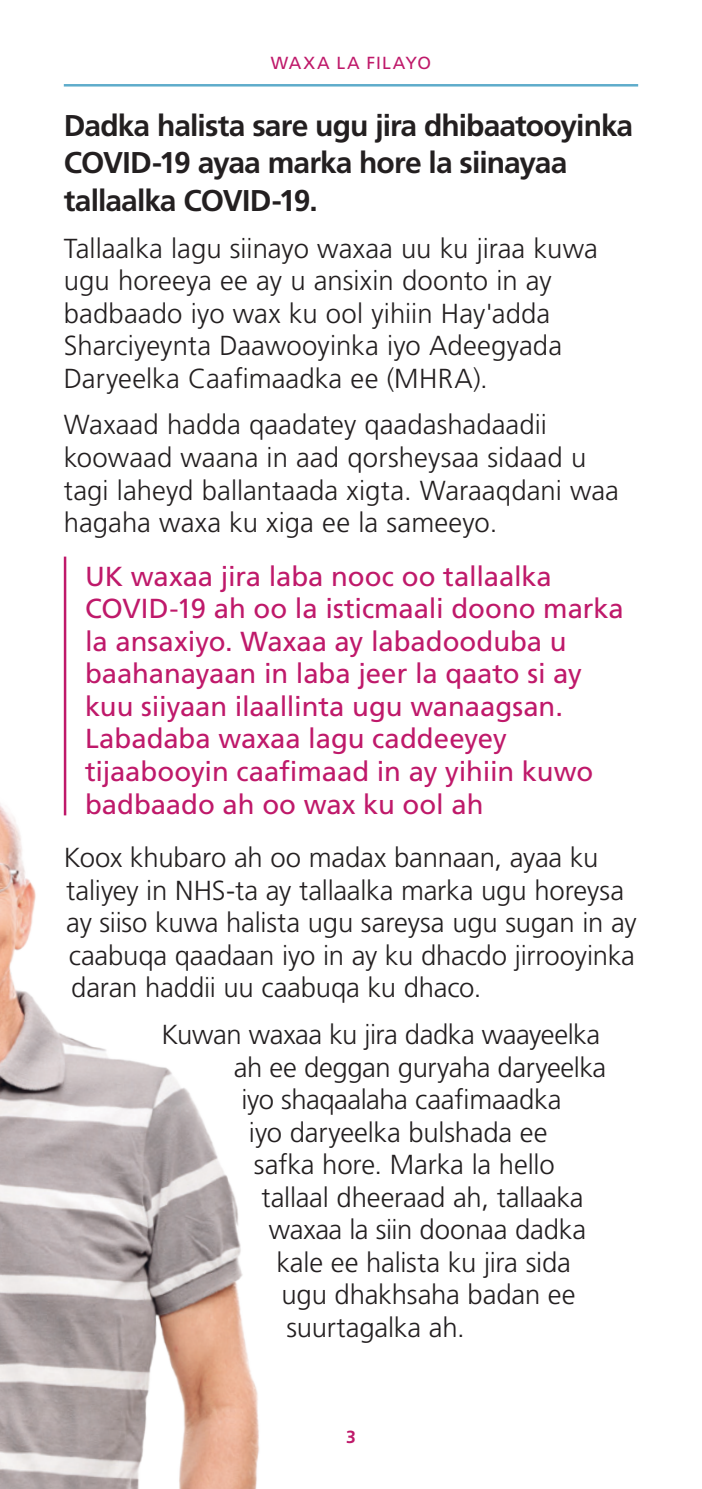
<style>
.page{position:relative;width:702px;height:1489px;background:#fff}
.page>*{position:absolute;margin:0;border:0;box-sizing:border-box;transform-origin:0 0}
.Body{font:700 30px/37.5px "Frutiger LT Std";letter-spacing:-.03em;color:#231f20}
.Body-2{font:300 27.5px/32.5px "Frutiger LT Std";letter-spacing:-.005em;color:#231f20}
.Body-3{font:27.5px/32.5px "Frutiger LT Std Roman 2";letter-spacing:-.005em;color:#bf196a}
.t1{font:17.5px "Frutiger LT Std";letter-spacing:.07em;color:#bf196a}
.t2{font:700 17.5px "Frutiger LT Std";color:#bf196a}
</style>
<div class="page">
<hr style="left:64px;top:84px;width:574px;height:2px;background:#5eaccb">
<hr style="left:64px;top:556px;width:2px;height:259px;background:#bf196a">
<img style="left:0;top:699px;width:259px;height:789px">
<p class="t1" style="left:271px;top:52px;width:162px">WAXA LA FILAYO</p>
<p class="Body" style="left:64px;top:107px;width:571px">Dadka halista sare ugu jira dhibaatooyinka<br>COVID-19 ayaa marka hore la siinayaa tallaalka COVID-19.</p>
<p class="Body-2" style="left:64px;top:232px;width:535px">Tallaalka lagu siinayo waxaa uu ku jiraa kuwa ugu horeeya ee ay u ansixin doonto in ay badbaado iyo wax ku ool yihiin Hay'adda Sharciyeynta Daawooyinka iyo Adeegyada Daryeelka Caafimaadka ee (MHRA).</p>
<p class="Body-2" style="left:64px;top:409px;width:556px">Waxaad hadda qaadatey qaadashadaadii koowaad waana in aad qorsheysaa sidaad u tagi laheyd ballantaada xigta. Waraaqdani waa hagaha waxa ku xiga ee la sameeyo.</p>
<p class="Body-3" style="left:85px;top:560px;width:540px">UK waxaa jira laba nooc oo tallaalka COVID-19 ah oo la isticmaali doono marka la ansaxiyo. Waxaa ay labadooduba u baahanayaan in laba jeer la qaato si ay kuu siiyaan ilaallinta ugu wanaagsan.<br>Labadaba waxaa lagu caddeeyey tijaabooyin caafimaad in ay yihiin kuwo badbaado ah oo wax ku ool ah</p>
<p class="Body-2" style="left:64px;top:841px;width:574px">Koox khubaro ah oo madax bannaan, ayaa ku taliyey in NHS-ta ay tallaalka marka ugu horeysa ay siiso kuwa halista ugu sareysa ugu sugan in ay caabuqa qaadaan iyo in ay ku dhacdo jirrooyinka daran haddii uu caabuqa ku dhaco.</p>
<p class="Body-2" style="left:161px;top:1018px;width:440px">Kuwan waxaa ku jira dadka waayeelka</p>
<p class="Body-2" style="left:234px;top:1051px;width:374px">ah ee deggan guryaha daryeelka</p>
<p class="Body-2" style="left:241px;top:1083px;width:321px">iyo shaqaalaha caafimaadka</p>
<p class="Body-2" style="left:249px;top:1116px;width:300px">iyo daryeelka bulshada ee</p>
<p class="Body-2" style="left:254px;top:1148px;width:302px">safka hore. Marka la hello</p>
<p class="Body-2" style="left:261px;top:1181px;width:323px">tallaal dheeraad ah, tallaaka</p>
<p class="Body-2" style="left:269px;top:1213px;width:319px">waxaa la siin doonaa dadka</p>
<p class="Body-2" style="left:276px;top:1246px;width:296px">kale ee halista ku jira sida</p>
<p class="Body-2" style="left:281px;top:1278px;width:295px">ugu dhakhsaha badan ee</p>
<p class="Body-2" style="left:286px;top:1311px;width:180px">suurtagalka ah.</p>
<p class="t2" style="left:346px;top:1426px;width:11px">3</p>
</div>
